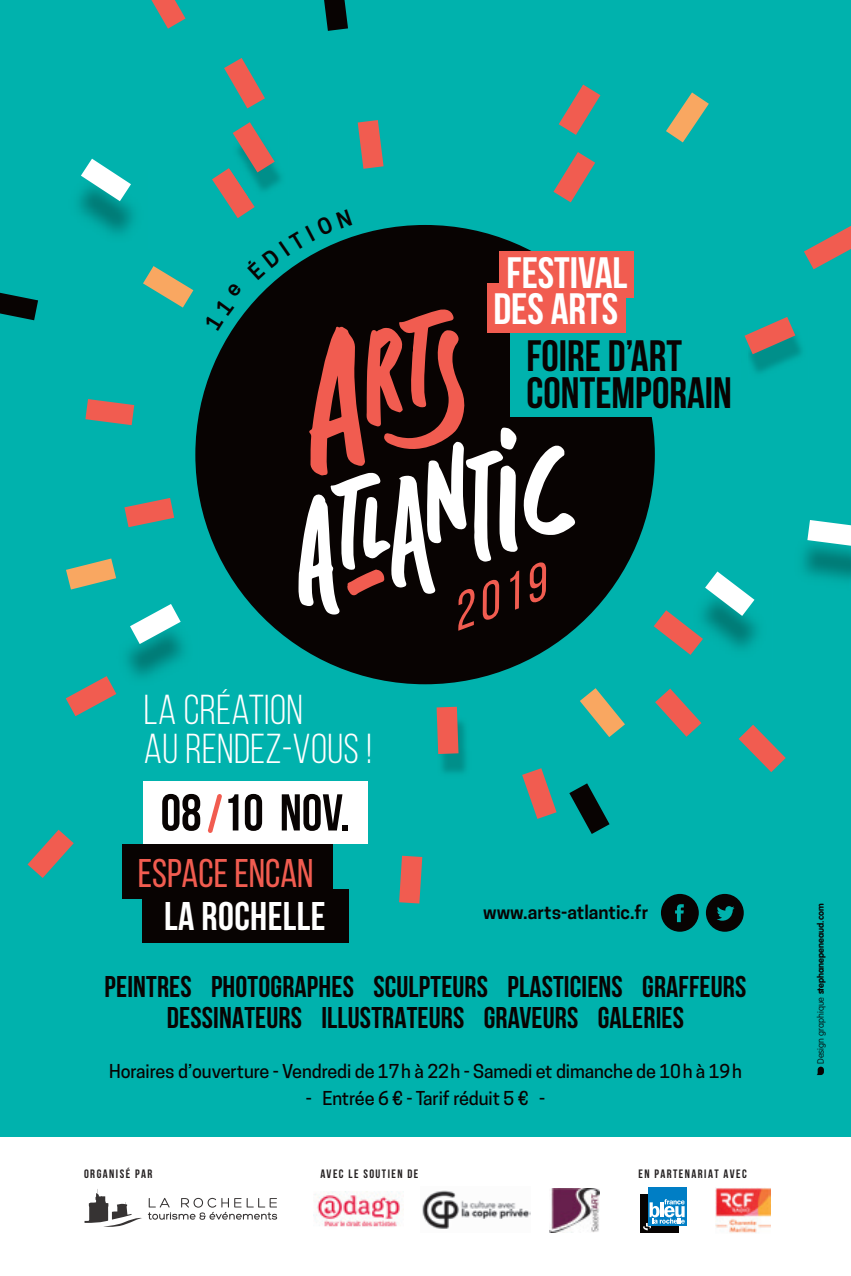
<style>
.page{position:relative;width:851px;height:1276px;background:#fff}
.page>*{position:absolute;margin:0;border:0;box-sizing:border-box;transform-origin:0 0}
.t1{font:700 51.6px "Bebas Neue";color:#080302}
.t2{font:italic 50.4px "Bebas Neue";color:#f15c50;scale:1.07 1}
.t3{font:700 43.8px/36.6px "Bebas Neue";color:#080302}
.t4{font:700 43.8px/35.1px "Bebas Neue";color:#fff;text-align:center}
.t5{font:41.7px/38.7px "Bebas Neue";letter-spacing:.01em;color:#fff}
.t6{font:39.9px "Bebas Neue";color:#f15c50}
.t7{font:700 39.9px "Bebas Neue";letter-spacing:.01em;color:#fff}
.t8{font:700 30px/31.2px "Bebas Neue";letter-spacing:.005em;color:#080302;text-align:center}
.t9{font:500 18px "Cooper Hewitt";letter-spacing:-.005em;color:#080302}
.t10{font:600 18px "Cooper Hewitt";color:#080302}
.t11{font:700 12.3px "Bebas Neue";letter-spacing:.12em;color:#231f20}
.t12{font:700 9px "VAG Rounded";color:#080302}
.s1{font-weight:100}
</style>
<div class="page">
<div style="left:0;top:0;width:850px;height:1136px;background:#00b2ad"></div>
<svg style="left:151px;top:0;width:34px;height:29px"></svg>
<svg style="left:143px;top:266px;width:50px;height:41px"></svg>
<svg style="left:85px;top:399px;width:49px;height:26px"></svg>
<svg style="left:807px;top:520px;width:43px;height:26px"></svg>
<svg style="left:0;top:293px;width:38px;height:27px"></svg>
<img style="left:78px;top:194px;width:56px;height:40px">
<svg style="left:81px;top:159px;width:50px;height:42px"></svg>
<svg style="left:28px;top:829px;width:46px;height:49px"></svg>
<svg style="left:666px;top:92px;width:42px;height:50px"></svg>
<svg style="left:804px;top:226px;width:46px;height:43px"></svg>
<img style="left:754px;top:599px;width:4px;height:41px">
<svg style="left:655px;top:688px;width:46px;height:48px"></svg>
<svg style="left:653px;top:571px;width:101px;height:84px"></svg>
<svg style="left:580px;top:688px;width:45px;height:49px"></svg>
<svg style="left:738px;top:724px;width:47px;height:48px"></svg>
<svg style="left:522px;top:768px;width:34px;height:51px"></svg>
<img style="left:441px;top:721px;width:25px;height:52px">
<svg style="left:436px;top:707px;width:22px;height:47px"></svg>
<svg style="left:569px;top:783px;width:40px;height:51px"></svg>
<svg style="left:66px;top:558px;width:50px;height:31px"></svg>
<svg style="left:124px;top:498px;width:50px;height:29px"></svg>
<svg style="left:130px;top:604px;width:51px;height:40px"></svg>
<svg style="left:66px;top:676px;width:50px;height:40px"></svg>
<svg style="left:399px;top:855px;width:23px;height:48px"></svg>
<svg style="left:324px;top:0;width:24px;height:31px"></svg>
<svg style="left:817px;top:1066px;width:6px;height:9px"></svg>
<div style="left:195px;top:225px;width:459px;height:459px;background:#080302;border-radius:50%"></div>
<div style="left:510px;top:329px;width:237px;height:88px;background:#00b2ad"></div>
<svg style="left:661px;top:894px;width:37px;height:37px"></svg>
<svg style="left:705px;top:894px;width:38px;height:37px"></svg>
<div style="left:142px;top:889px;width:206px;height:54px;background:#080302"></div>
<div style="left:122px;top:843px;width:211px;height:55px;background:#080302"></div>
<div style="left:143px;top:781px;width:224px;height:62px;background:#fff"></div>
<svg style="left:207px;top:794px;width:15px;height:39px"></svg>
<svg style="left:84px;top:1189px;width:58px;height:38px"></svg>
<svg style="left:148px;top:1197px;width:129px;height:22px"></svg>
<img style="left:422px;top:1190px;width:108px;height:39px">
<img style="left:313px;top:1191px;width:87px;height:36px">
<img style="left:549px;top:1188px;width:50px;height:45px">
<img style="left:715px;top:1187px;width:55px;height:46px">
<div style="left:640px;top:1194px;width:39px;height:39px;background:#080302"></div>
<div style="left:647px;top:1186px;width:39px;height:39px;background:#007ec5"></div>
<svg style="left:643px;top:1199px;width:41px;height:31px"></svg>
<img style="left:749px;top:334px;width:53px;height:39px">
<svg style="left:744px;top:317px;width:51px;height:37px"></svg>
<div style="left:499px;top:251px;width:135px;height:46px;background:#f15c50"></div>
<div style="left:486px;top:283px;width:139px;height:49px;background:#f15c50"></div>
<svg style="left:204px;top:58px;width:396px;height:557px"></svg>
<h3 class="t4" style="left:493px;top:255px;width:136px">FESTIVAL<br>DES ARTS</h3>
<h3 class="t3" style="left:526px;top:337px;width:207px">FOIRE D’ART<br>CONTEMPORAIN</h3>
<h3 class="t5" style="left:144px;top:690px;width:229px">LA CRÉATION<br>AU RENDEZ-VOUS !</h3>
<h1 class="t1" style="left:161px;top:784px;width:190px">08 10 NOV.</h1>
<h3 class="t6" style="left:138px;top:851px;width:177px">ESPACE ENCAN</h3>
<h3 class="t7" style="left:164px;top:894px;width:163px">LA ROCHELLE</h3>
<h2 class="t2" style="left:441px;top:589px;width:92px;rotate:-20deg">2019</h2>
<p class="t10" style="left:483px;top:901px;width:167px">www.arts-atlantic.fr</p>
<p class="t8" style="left:104px;top:970px;width:643px">PEINTRES PHOTOGRAPHES SCULPTEURS PLASTICIENS GRAFFEURS<br>DESSINATEURS ILLUSTRATEURS GRAVEURS GALERIES</p>
<p class="t9" style="left:109px;top:1060px;width:634px">Horaires d’ouverture - Vendredi de 17h à 22h - Samedi et dimanche de 10h à 19h</p>
<p class="t9" style="left:306px;top:1087px;width:240px">- Entrée 6 € - Tarif réduit 5 € -</p>
<p class="t11" style="left:84px;top:1166px;width:70px">ORGANISÉ PAR</p>
<p class="t11" style="left:320px;top:1166px;width:99px">AVEC LE SOUTIEN DE</p>
<p class="t11" style="left:638px;top:1166px;width:110px">EN PARTENARIAT AVEC</p>
<p class="t12" style="left:815px;top:1064px;width:162px;rotate:-90deg"><span class="s1">Design graphique</span> stephanepeneaud.com</p>
</div>
